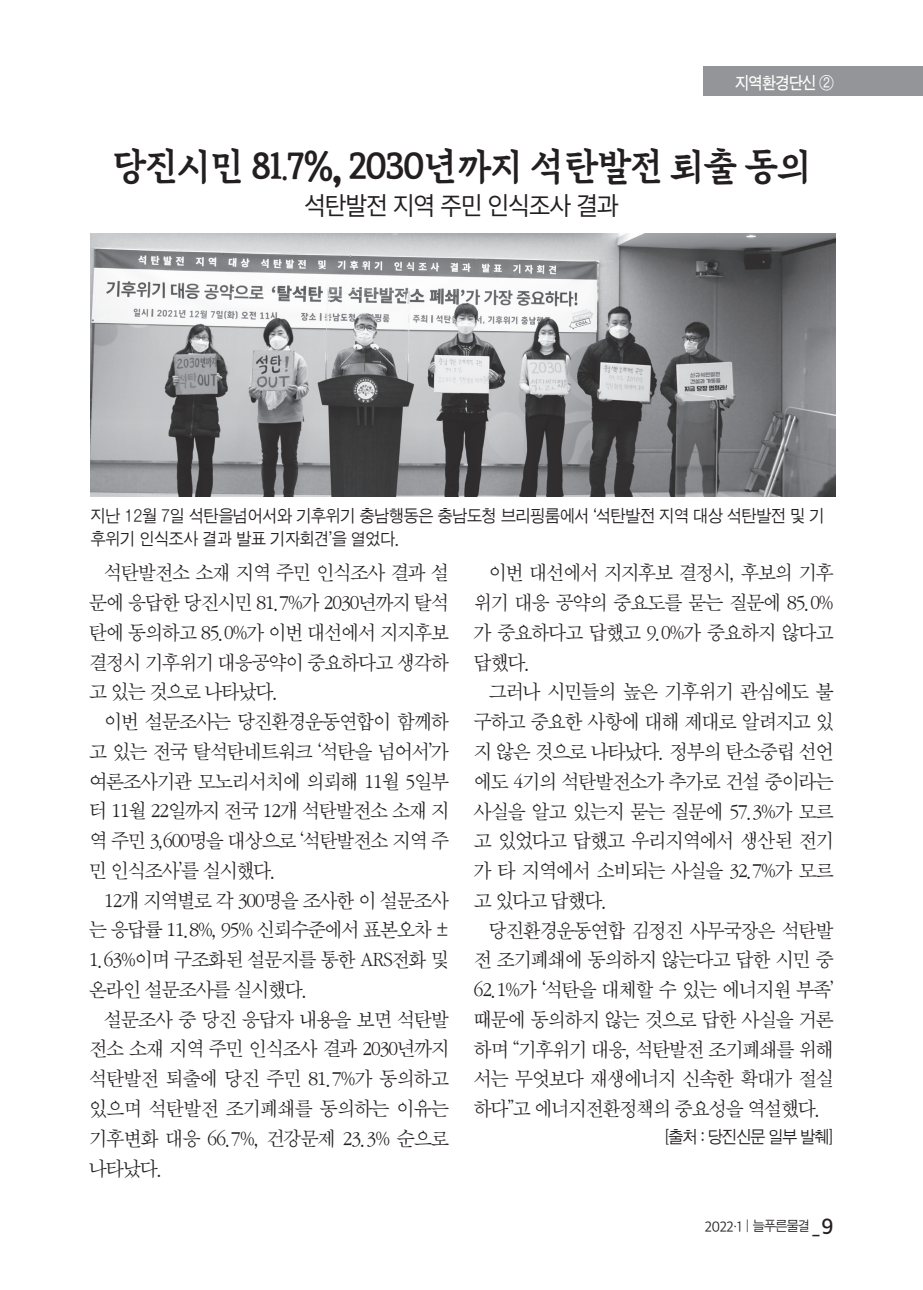
<style>
.page{position:relative;width:923px;height:1290px;background:#fff}
.page>*{position:absolute;margin:0;border:0;box-sizing:border-box;transform-origin:0 0}
.t1{font:38.5px "SD Danpyunsun B d Bd V";letter-spacing:-.07em;color:#231f20;scale:.92 1}
.t2{font:24.5px "SD Gothic Neoa Uni d Rg";letter-spacing:-.03em;color:#231f20;scale:.95 1}
.t3{font:21px/29.8px "SD Myeongjo a Lt";letter-spacing:-.05em;color:#231f20;text-align:justify;scale:.95 1}
.t4{font:17.5px/22.8px "SD Gothic a Lt";letter-spacing:-.015em;color:#231f20;scale:.95 1}
.t5{font:17.5px "SD Gothic a Lt";letter-spacing:-.05em;color:#231f20;scale:.95 1}
.t6{font:17.5px "SD Gothic b Md";letter-spacing:-.05em;color:#fff;scale:.9 1}
.t7{font:14px "SD Gothic Neoa c Lt";color:#231f20;scale:.95 1}
.s1{font-family:"SD Myeongjo Neoa a Ult Lt"}
.s2{font-family:"SD Gd Gulim"}
.s3{font-family:"SD Gothic a Lt"}
.s4{font-family:"SD Gothic Neoa f Sm";font-size:21px}
</style>
<div class="page">
<img style="left:91px;top:233px;width:744px;height:263px">
<div style="left:703px;top:66px;width:220px;height:29px;background:#939598"></div>
<p class="t6" style="left:735px;top:74px;width:111px">지역환경단신 ②</p>
<h1 class="t1" style="left:111px;top:147px;width:764px">당진시민 81<span class="s1">.</span>7%<span class="s2">,</span> 2030년까지 석탄발전 퇴출 동의</h1>
<p class="t2" style="left:304px;top:193px;width:332px">석탄발전 지역 주민 인식조사 결과</p>
<p class="t4" style="left:91px;top:505px;width:774px">지난 12월 7일 석탄을넘어서와 기후위기 충남행동은 충남도청 브리핑룸에서 ‘석탄발전 지역 대상 석탄발전 및 기 후위기 인식조사 결과 발표 기자회견’을 열었다.</p>
<p class="t3" style="left:89px;top:558px;width:380px;text-indent:15px">석탄발전소 소재 지역 주민 인식조사 결과 설 문에 응답한 당진시민 81.7%가 2030년까지 탈석 탄에 동의하고 85.0%가 이번 대선에서 지지후보 결정시 기후위기 대응공약이 중요하다고 생각하 고 있는 것으로 나타났다.</p>
<p class="t3" style="left:89px;top:707px;width:380px;text-indent:15px">이번 설문조사는 당진환경운동연합이 함께하 고 있는 전국 탈석탄네트워크 ‘석탄을 넘어서’가 여론조사기관 모노리서치에 의뢰해 11월 5일부 터 11월 22일까지 전국 12개 석탄발전소 소재 지 역 주민 3,600명을 대상으로 ‘석탄발전소 지역 주 민 인식조사’를 실시했다.</p>
<p class="t3" style="left:89px;top:885px;width:380px;text-indent:15px">12개 지역별로 각 300명을 조사한 이 설문조사 는 응답률 11.8%, 95% 신뢰수준에서 표본오차 ± 1.63%이며 구조화된 설문지를 통한 ARS전화 및 온라인 설문조사를 실시했다.</p>
<p class="t3" style="left:89px;top:1004px;width:380px;text-indent:15px">설문조사 중 당진 응답자 내용을 보면 석탄발 전소 소재 지역 주민 인식조사 결과 2030년까지 석탄발전 퇴출에 당진 주민 81.7%가 동의하고 있으며 석탄발전 조기폐쇄를 동의하는 이유는 기후변화 대응 66.7%, 건강문제 23.3% 순으로 나타났다.</p>
<p class="t3" style="left:474px;top:558px;width:380px;text-indent:15px">이번 대선에서 지지후보 결정시, 후보의 기후 위기 대응 공약의 중요도를 묻는 질문에 85.0% 가 중요하다고 답했고 9.0%가 중요하지 않다고 답했다.</p>
<p class="t3" style="left:474px;top:677px;width:380px;text-indent:15px">그러나 시민들의 높은 기후위기 관심에도 불 구하고 중요한 사항에 대해 제대로 알려지고 있 지 않은 것으로 나타났다. 정부의 탄소중립 선언 에도 4기의 석탄발전소가 추가로 건설 중이라는 사실을 알고 있는지 묻는 질문에 57.3%가 모르 고 있었다고 답했고 우리지역에서 생산된 전기 가 타 지역에서 소비되는 사실을 32.7%가 모르 고 있다고 답했다.</p>
<p class="t3" style="left:474px;top:915px;width:380px;text-indent:15px">당진환경운동연합 김정진 사무국장은 석탄발 전 조기폐쇄에 동의하지 않는다고 답한 시민 중 62.1%가 ‘석탄을 대체할 수 있는 에너지원 부족’ 때문에 동의하지 않는 것으로 답한 사실을 거론 하며 “기후위기 대응, 석탄발전 조기폐쇄를 위해 서는 무엇보다 재생에너지 신속한 확대가 절실 하다”고 에너지전환정책의 중요성을 역설했다.</p>
<p class="t5" style="left:664px;top:1128px;width:179px">[출처 : 당진신문 일부 발췌]</p>
<p class="t7" style="left:704px;top:1220px;width:137px">2022·1<span class="s3">｜늘푸른물결</span> <span class="s4">_9</span></p>
</div>
